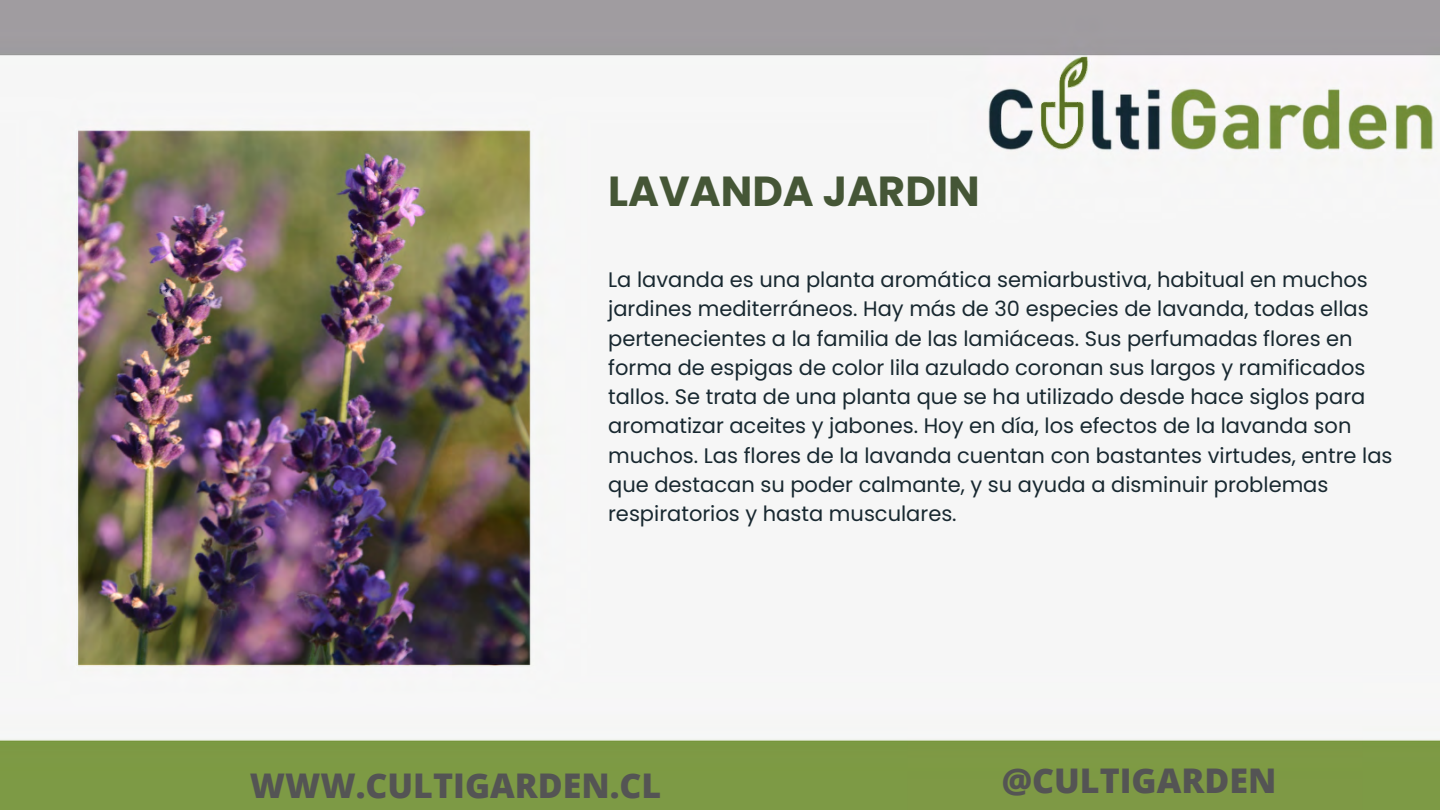
<style>
.page{position:relative;width:1440px;height:810px;background:#fff}
.page>*{position:absolute;margin:0;border:0;box-sizing:border-box;transform-origin:0 0}
.t1{font:700 42px "Poppins";color:#455636}
.t2{font:800 34px "Open Sans";color:#545454}
.t3{font:21px/29.2px "Poppins";color:#182830}
</style>
<div class="page">
<img style="left:0;top:0;width:1440px;height:810px">
<p class="t1" style="left:608px;top:161px;width:373px">LAVANDA JARDIN</p>
<p class="t3" style="left:608px;top:265px;width:786px">La lavanda es una planta aromática semiarbustiva, habitual en muchos jardines mediterráneos. Hay más de 30 especies de lavanda, todas ellas pertenecientes a la familia de las lamiáceas. Sus perfumadas flores en forma de espigas de color lila azulado coronan sus largos y ramificados tallos. Se trata de una planta que se ha utilizado desde hace siglos para aromatizar aceites y jabones. Hoy en día, los efectos de la lavanda son muchos. Las flores de la lavanda cuentan con bastantes virtudes, entre las que destacan su poder calmante, y su ayuda a disminuir problemas respiratorios y hasta musculares.</p>
<p class="t2" style="left:250px;top:762px;width:413px">WWW.CULTIGARDEN.CL</p>
<p class="t2" style="left:1002px;top:757px;width:276px">@CULTIGARDEN</p>
</div>
